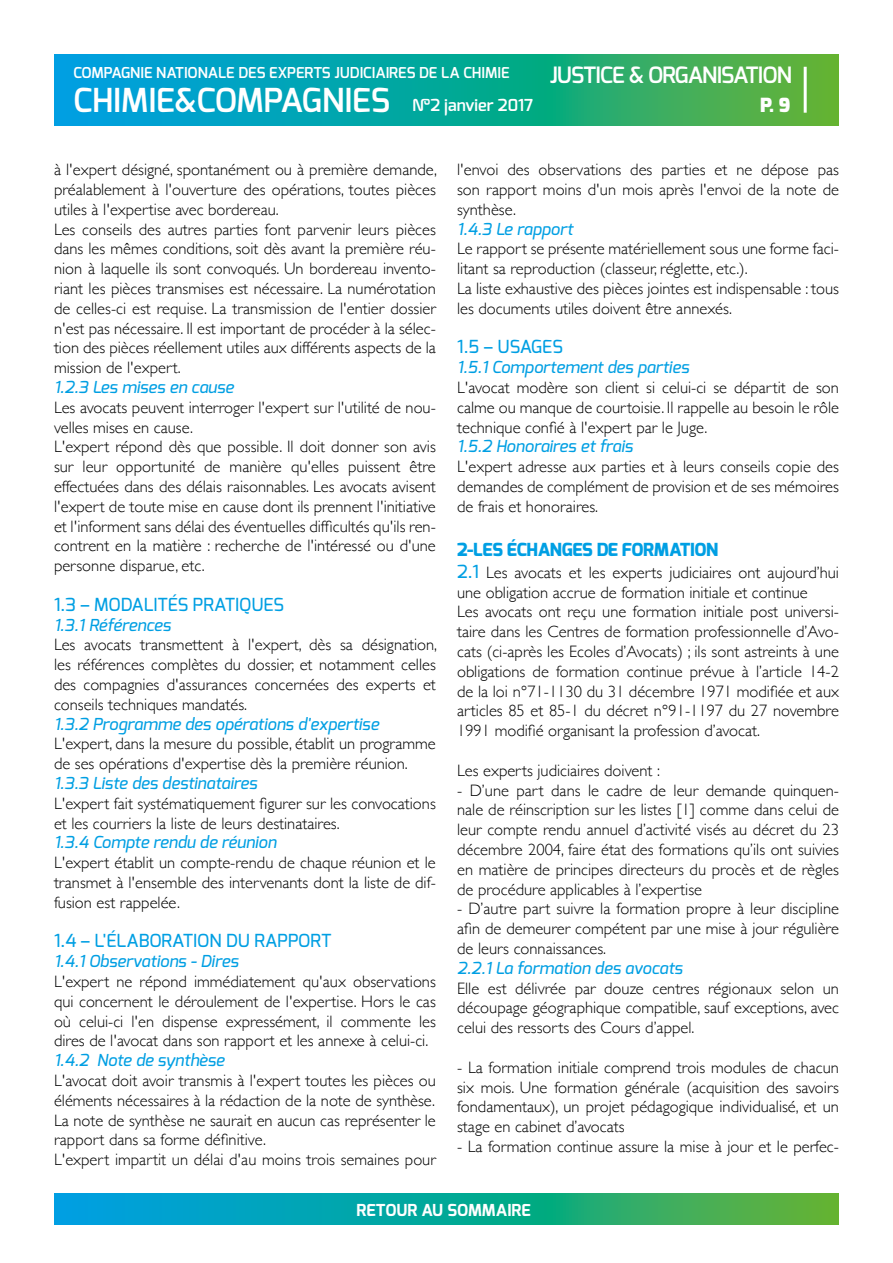
<style>
.page{position:relative;width:893px;height:1263px;background:#fff}
.page>*{position:absolute;margin:0;border:0;box-sizing:border-box;transform-origin:0 0}
.t1{font:600 33px "Exo";color:#fff}
.t2{font:600 22.5px "Exo";letter-spacing:-.035em;color:#fff}
.t3{font:900 19.5px "Exo";color:#fff}
.t4{font:500 18px "Exo";color:#009fe3}
.t5{font:800 18px "Exo";letter-spacing:-.02em;color:#009fe3}
.t6{font:300 16.5px/19.8px "Gill Sans";color:#000;text-align:justify}
.t7{font:italic 500 16.5px "Exo";color:#009fe3}
.t8{font:700 16.5px "Exo";color:#fff}
.t9{font:600 16.5px "Exo";color:#fff}
.t10{font:600 15px "Exo";color:#fff}
.s1{font-family:"Exo";font-weight:500;font-size:18px;color:#009fe3}
</style>
<div class="page">
<svg style="left:54px;top:54px;width:785px;height:71px;background:#17a892"></svg>
<hr style="left:804px;top:67px;width:3px;height:46px;background:#fff">
<svg style="left:54px;top:1193px;width:785px;height:32px;background:#17a892"></svg>
<p class="t2" style="left:550px;top:61px;width:244px">JUSTICE &amp; ORGANISATION</p>
<p class="t10" style="left:73px;top:63px;width:438px">COMPAGNIE NATIONALE DES EXPERTS JUDICIAIRES DE LA CHIMIE</p>
<p class="t9" style="left:412px;top:95px;width:122px">№2 janvier 2017</p>
<h1 class="t1" style="left:73px;top:79px;width:318px">CHIMIE&amp;COMPAGNIES</h1>
<p class="t3" style="left:760px;top:93px;width:32px">P. 9</p>
<p class="t6" style="left:54px;top:159px;width:385px">à l'expert désigné, spontanément ou à première demande, préalablement à l'ouverture des opérations, toutes pièces utiles à l'expertise avec bordereau.</p>
<p class="t6" style="left:54px;top:218px;width:383px">Les conseils des autres parties font parvenir leurs pièces dans les mêmes conditions, soit dès avant la première réu&shy;nion à laquelle ils sont convoqués. Un bordereau invento&shy;riant les pièces transmises est nécessaire. La numérotation de celles-ci est requise. La transmission de l'entier dossier n'est pas nécessaire. Il est important de procéder à la sélec&shy;tion des pièces réellement utiles aux différents aspects de la mission de l'expert.</p>
<p class="t7" style="left:54px;top:376px;width:181px">1.2.3 Les mises en cause</p>
<p class="t6" style="left:54px;top:397px;width:383px">Les avocats peuvent interroger l'expert sur l'utilité de nou&shy;velles mises en cause.</p>
<p class="t6" style="left:54px;top:436px;width:383px">L'expert répond dès que possible. Il doit donner son avis sur leur opportunité de manière qu'elles puissent être effectuées dans des délais raisonnables. Les avocats avisent l'expert de toute mise en cause dont ils prennent l'initiative et l'informent sans délai des éventuelles difficultés qu'ils ren&shy;contrent en la matière : recherche de l'intéressé ou d'une personne disparue, etc.</p>
<p class="t4" style="left:54px;top:593px;width:232px">1.3 – MODALITÉS PRATIQUES</p>
<p class="t7" style="left:54px;top:614px;width:118px">1.3.1 Références</p>
<p class="t6" style="left:54px;top:634px;width:385px">Les avocats transmettent à l'expert, dès sa désignation, les références complètes du dossier, et notamment celles des compagnies d'assurances concernées des experts et conseils techniques mandatés.</p>
<p class="t7" style="left:54px;top:713px;width:326px">1.3.2 Programme des opérations d'expertise</p>
<p class="t6" style="left:54px;top:733px;width:383px">L'expert, dans la mesure du possible, établit un programme de ses opérations d'expertise dès la première réunion.</p>
<p class="t7" style="left:54px;top:772px;width:205px">1.3.3 Liste des destinataires</p>
<p class="t6" style="left:54px;top:793px;width:383px">L'expert fait systématiquement figurer sur les convocations et les courriers la liste de leurs destinataires.</p>
<p class="t7" style="left:54px;top:832px;width:224px">1.3.4 Compte rendu de réunion</p>
<p class="t6" style="left:54px;top:852px;width:383px">L'expert établit un compte-rendu de chaque réunion et le transmet à l'ensemble des intervenants dont la liste de dif&shy;fusion est rappelée.</p>
<p class="t4" style="left:54px;top:929px;width:279px">1.4 – L'ÉLABORATION DU RAPPORT</p>
<p class="t7" style="left:54px;top:951px;width:186px">1.4.1 Observations - Dires</p>
<p class="t6" style="left:54px;top:971px;width:383px">L'expert ne répond immédiatement qu'aux observations qui concernent le déroulement de l'expertise. Hors le cas où celui-ci l'en dispense expressément, il commente les dires de l'avocat dans son rapport et les annexe à celui-ci.</p>
<p class="t7" style="left:54px;top:1050px;width:172px">1.4.2 Note de synthèse</p>
<p class="t6" style="left:54px;top:1070px;width:383px">L'avocat doit avoir transmis à l'expert toutes les pièces ou éléments nécessaires à la rédaction de la note de synthèse.</p>
<p class="t6" style="left:54px;top:1109px;width:383px">La note de synthèse ne saurait en aucun cas représenter le rapport dans sa forme définitive.</p>
<p class="t6" style="left:54px;top:1149px;width:383px">L'expert impartit un délai d'au moins trois semaines pour</p>
<p class="t6" style="left:457px;top:159px;width:383px">l'envoi des observations des parties et ne dépose pas son rapport moins d'un mois après l'envoi de la note de synthèse.</p>
<p class="t7" style="left:457px;top:218px;width:117px">1.4.3 Le rapport</p>
<p class="t6" style="left:457px;top:238px;width:383px">Le rapport se présente matériellement sous une forme faci&shy;litant sa reproduction (classeur, réglette, etc.).</p>
<p class="t6" style="left:457px;top:278px;width:383px">La liste exhaustive des pièces jointes est indispensable : tous les documents utiles doivent être annexés.</p>
<p class="t4" style="left:457px;top:335px;width:107px">1.5 – USAGES</p>
<p class="t7" style="left:457px;top:357px;width:233px">1.5.1 Comportement des parties</p>
<p class="t6" style="left:457px;top:377px;width:383px">L'avocat modère son client si celui-ci se départit de son calme ou manque de courtoisie. Il rappelle au besoin le rôle technique confié à l'expert par le Juge.</p>
<p class="t7" style="left:457px;top:436px;width:177px">1.5.2 Honoraires et frais</p>
<p class="t6" style="left:457px;top:456px;width:383px">L'expert adresse aux parties et à leurs conseils copie des demandes de complément de provision et de ses mémoires de frais et honoraires.</p>
<p class="t5" style="left:457px;top:538px;width:263px">2-LES ÉCHANGES DE FORMATION</p>
<p class="t6" style="left:457px;top:562px;width:383px"><span class="s1">2.1</span> Les avocats et les experts judiciaires ont aujourd’hui une obligation accrue de formation initiale et continue</p>
<p class="t6" style="left:457px;top:601px;width:383px">Les avocats ont reçu une formation initiale post universi&shy;taire dans les Centres de formation professionnelle d’Avo&shy;cats (ci-après les Ecoles d’Avocats) ; ils sont astreints à une obligations de formation continue prévue à l’article 14-2 de la loi n°71-1130 du 31 décembre 1971 modifiée et aux articles 85 et 85-1 du décret n°91-1197 du 27 novembre 1991 modifié organisant la profession d’avocat.</p>
<p class="t6" style="left:457px;top:760px;width:204px">Les experts judiciaires doivent :</p>
<p class="t6" style="left:457px;top:779px;width:383px">- D’une part dans le cadre de leur demande quinquen&shy;nale de réinscription sur les listes [1] comme dans celui de leur compte rendu annuel d’activité visés au décret du 23 décembre 2004, faire état des formations qu’ils ont suivies en matière de principes directeurs du procès et de règles de procédure applicables à l’expertise</p>
<p class="t6" style="left:457px;top:898px;width:383px">- D’autre part suivre la formation propre à leur discipline afin de demeurer compétent par une mise à jour régulière de leurs connaissances.</p>
<p class="t7" style="left:457px;top:957px;width:227px">2.2.1 La formation des avocats</p>
<p class="t6" style="left:457px;top:977px;width:383px">Elle est délivrée par douze centres régionaux selon un découpage géographique compatible, sauf exceptions, avec celui des ressorts des Cours d’appel.</p>
<p class="t6" style="left:457px;top:1057px;width:383px">- La formation initiale comprend trois modules de chacun six mois. Une formation générale (acquisition des savoirs fondamentaux), un projet pédagogique individualisé, et un stage en cabinet d’avocats</p>
<p class="t6" style="left:457px;top:1136px;width:383px">- La formation continue assure la mise à jour et le perfec-</p>
<p class="t8" style="left:357px;top:1200px;width:176px">RETOUR AU SOMMAIRE</p>
</div>
